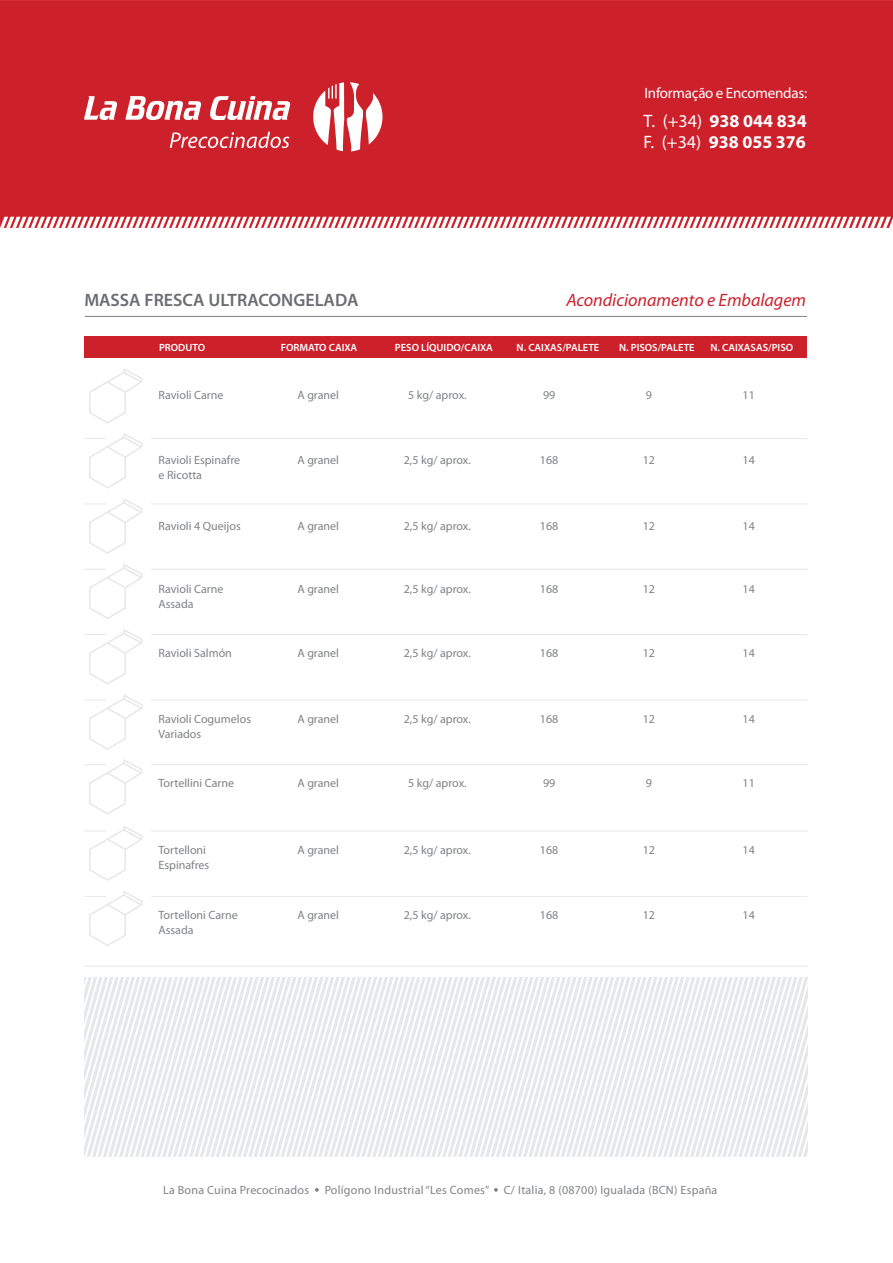
<style>
.page{position:relative;width:893px;height:1263px;background:#fff}
.page>*{position:absolute;margin:0;border:0;box-sizing:border-box;transform-origin:0 0}
.t1{font:700 18px/21px "Myriad Pro";color:#fff}
.t2{font:italic 18px "Myriad Pro";color:#cc202b}
.t3{font:600 18px "Myriad Pro";color:#6c6d70}
.t4{font:15px "Myriad Pro";letter-spacing:-.015em;color:#fff}
.t5{font:12px/15px "Myriad Pro";color:#808285}
.t6{font:12px "Myriad Pro";letter-spacing:.02em;color:#808285}
.t7{font:600 10.5px "Myriad Pro";color:#fff}
.s1{font-weight:400}
</style>
<div class="page">
<div style="left:84px;top:336px;width:723px;height:22px;background:#cc202b"></div>
<div style="left:0;top:0;width:893px;height:223px;background:#cc202b"></div>
<hr style="left:85px;top:316px;width:722px;height:1px;background:#808285">
<hr style="left:84px;top:966px;width:724px;height:1px;background:#e6e7e9">
<svg style="left:315px;top:1188px;width:4px;height:4px"></svg>
<svg style="left:494px;top:1188px;width:4px;height:4px"></svg>
<svg style="left:84px;top:96px;width:206px;height:52px"></svg>
<svg style="left:0;top:217px;width:891px;height:11px"></svg>
<svg style="left:89px;top:368px;width:53px;height:56px"></svg>
<svg style="left:84px;top:433px;width:58px;height:56px"></svg>
<hr style="left:151px;top:438px;width:657px;height:1px;background:#e6e7e9">
<svg style="left:85px;top:499px;width:57px;height:55px"></svg>
<hr style="left:151px;top:504px;width:657px;height:1px;background:#e6e7e9">
<svg style="left:84px;top:564px;width:58px;height:55px"></svg>
<hr style="left:151px;top:569px;width:657px;height:1px;background:#e6e7e9">
<svg style="left:84px;top:629px;width:58px;height:56px"></svg>
<hr style="left:151px;top:634px;width:657px;height:1px;background:#e6e7e9">
<svg style="left:85px;top:695px;width:57px;height:55px"></svg>
<hr style="left:151px;top:700px;width:657px;height:1px;background:#e6e7e9">
<svg style="left:84px;top:759px;width:58px;height:56px"></svg>
<hr style="left:151px;top:764px;width:657px;height:1px;background:#e6e7e9">
<svg style="left:85px;top:826px;width:57px;height:55px"></svg>
<hr style="left:151px;top:831px;width:657px;height:1px;background:#e6e7e9">
<svg style="left:84px;top:891px;width:58px;height:55px"></svg>
<hr style="left:151px;top:896px;width:657px;height:1px;background:#e6e7e9">
<svg style="left:84px;top:977px;width:723px;height:179px"></svg>
<svg style="left:313px;top:82px;width:69px;height:69px"></svg>
<p class="t4" style="left:644px;top:87px;width:164px">Informação e Encomendas:</p>
<h1 class="t1" style="left:643px;top:112px;width:165px"><span class="s1">T. (+34)</span> 938 044 834<br><span class="s1">F. (+34)</span> 938 055 376</h1>
<h1 class="t3" style="left:84px;top:293px;width:276px">MASSA FRESCA ULTRACONGELADA</h1>
<h1 class="t2" style="left:566px;top:293px;width:241px">Acondicionamento e Embalagem</h1>
<p class="t7" style="left:159px;top:343px;width:48px">PRODUTO</p>
<p class="t7" style="left:281px;top:343px;width:78px">FORMATO CAIXA</p>
<p class="t7" style="left:395px;top:343px;width:99px">PESO LÍQUIDO/CAIXA</p>
<p class="t7" style="left:517px;top:343px;width:84px">N. CAIXAS/PALETE</p>
<p class="t7" style="left:619px;top:343px;width:77px">N. PISOS/PALETE</p>
<p class="t7" style="left:710px;top:343px;width:84px">N. CAIXASAS/PISO</p>
<p class="t5" style="left:158px;top:388px;width:66px">Ravioli Carne</p>
<p class="t5" style="left:297px;top:388px;width:43px">A granel</p>
<p class="t5" style="left:408px;top:388px;width:60px">5 kg/ aprox.</p>
<p class="t5" style="left:543px;top:388px;width:14px">99</p>
<p class="t5" style="left:646px;top:388px;width:8px">9</p>
<p class="t5" style="left:742px;top:388px;width:14px">11</p>
<p class="t5" style="left:158px;top:454px;width:83px">Ravioli Espinafre e Ricotta</p>
<p class="t5" style="left:297px;top:454px;width:43px">A granel</p>
<p class="t5" style="left:404px;top:454px;width:69px">2,5 kg/ aprox.</p>
<p class="t5" style="left:540px;top:454px;width:20px">168</p>
<p class="t5" style="left:643px;top:454px;width:14px">12</p>
<p class="t5" style="left:742px;top:454px;width:14px">14</p>
<p class="t5" style="left:158px;top:519px;width:84px">Ravioli 4 Queijos</p>
<p class="t5" style="left:297px;top:519px;width:43px">A granel</p>
<p class="t5" style="left:404px;top:519px;width:69px">2,5 kg/ aprox.</p>
<p class="t5" style="left:540px;top:519px;width:20px">168</p>
<p class="t5" style="left:643px;top:519px;width:14px">12</p>
<p class="t5" style="left:742px;top:519px;width:14px">14</p>
<p class="t5" style="left:158px;top:582px;width:66px">Ravioli Carne<br>Assada</p>
<p class="t5" style="left:297px;top:582px;width:43px">A granel</p>
<p class="t5" style="left:404px;top:582px;width:69px">2,5 kg/ aprox.</p>
<p class="t5" style="left:540px;top:582px;width:20px">168</p>
<p class="t5" style="left:643px;top:582px;width:14px">12</p>
<p class="t5" style="left:742px;top:582px;width:14px">14</p>
<p class="t5" style="left:158px;top:647px;width:75px">Ravioli Salmón</p>
<p class="t5" style="left:297px;top:647px;width:43px">A granel</p>
<p class="t5" style="left:404px;top:647px;width:69px">2,5 kg/ aprox.</p>
<p class="t5" style="left:540px;top:646px;width:20px">168</p>
<p class="t5" style="left:643px;top:646px;width:14px">12</p>
<p class="t5" style="left:742px;top:646px;width:14px">14</p>
<p class="t5" style="left:158px;top:712px;width:94px">Ravioli Cogumelos<br>Variados</p>
<p class="t5" style="left:297px;top:712px;width:43px">A granel</p>
<p class="t5" style="left:404px;top:712px;width:69px">2,5 kg/ aprox.</p>
<p class="t5" style="left:540px;top:712px;width:20px">168</p>
<p class="t5" style="left:643px;top:712px;width:14px">12</p>
<p class="t5" style="left:742px;top:712px;width:14px">14</p>
<p class="t5" style="left:158px;top:776px;width:77px">Tortellini Carne</p>
<p class="t5" style="left:297px;top:776px;width:43px">A granel</p>
<p class="t5" style="left:408px;top:776px;width:60px">5 kg/ aprox.</p>
<p class="t5" style="left:543px;top:776px;width:14px">99</p>
<p class="t5" style="left:646px;top:776px;width:8px">9</p>
<p class="t5" style="left:742px;top:776px;width:14px">11</p>
<p class="t5" style="left:158px;top:843px;width:52px">Tortelloni<br>Espinafres</p>
<p class="t5" style="left:158px;top:908px;width:81px">Tortelloni Carne<br>Assada</p>
<p class="t5" style="left:297px;top:843px;width:43px">A granel</p>
<p class="t5" style="left:297px;top:908px;width:43px">A granel</p>
<p class="t5" style="left:404px;top:843px;width:69px">2,5 kg/ aprox.</p>
<p class="t5" style="left:404px;top:908px;width:69px">2,5 kg/ aprox.</p>
<p class="t5" style="left:540px;top:843px;width:20px">168</p>
<p class="t5" style="left:540px;top:908px;width:20px">168</p>
<p class="t5" style="left:643px;top:843px;width:14px">12</p>
<p class="t5" style="left:643px;top:908px;width:14px">12</p>
<p class="t5" style="left:742px;top:843px;width:14px">14</p>
<p class="t5" style="left:742px;top:908px;width:14px">14</p>
<p class="t6" style="left:163px;top:1185px;width:147px">La Bona Cuina Precocinados</p>
<p class="t6" style="left:325px;top:1185px;width:394px">Polígono Industrial “Les Comes” C/ Italia, 8 (08700) Igualada (BCN) España</p>
</div>
